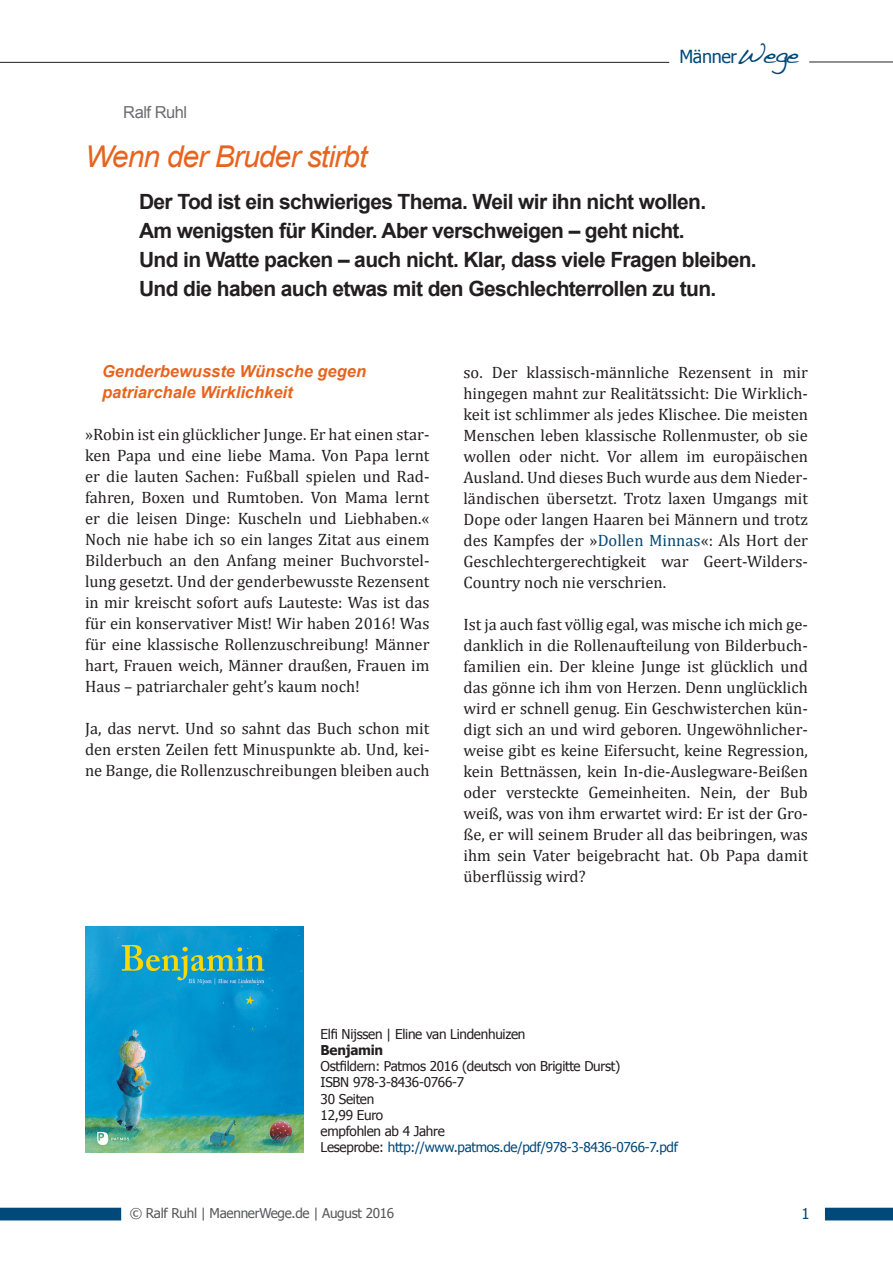
<style>
.page{position:relative;width:893px;height:1263px;background:#fff}
.page>*{position:absolute;margin:0;border:0;box-sizing:border-box;transform-origin:0 0}
.Titel{font:italic 30px "Arial";letter-spacing:-.03em;color:#e7641f}
.Titel-2{font:700 21px "Arial";letter-spacing:-.03em;color:#231f20}
.t1{font:18px "Tahoma";letter-spacing:-.02em;color:#004979}
.Lauftext_Cambria{font:16.5px/21px "Cambria";color:#231f20;text-align:justify}
.Zwi_Ü{font:italic 700 16.5px "Arial";color:#e7641f}
.Autor_Thema{font:16.5px "Arial";letter-spacing:-.03em;color:#6c6d70}
.t2{font:15px "Tahoma";color:#004979}
.t3{font:13.5px "Tahoma";letter-spacing:-.02em;color:#231f20}
.t4{font:13.5px "Tahoma";letter-spacing:-.02em;color:#004979}
.t5{font:13.5px "Tahoma";letter-spacing:-.02em;color:#57585a}
.t6{font:700 13.5px "Tahoma";letter-spacing:-.02em;color:#231f20}
.s1{font-family:"Handwriting Dakota";font-size:27px}
.s2{color:#004979}
.s3{color:#231f20}
</style>
<div class="page">
<svg style="left:0;top:1208px;width:121px;height:12px"></svg>
<svg style="left:825px;top:1208px;width:68px;height:12px"></svg>
<hr style="left:809px;top:62px;width:84px;height:1px;background:#231f20">
<hr style="left:0;top:62px;width:669px;height:1px;background:#231f20">
<img style="left:86px;top:926px;width:218px;height:227px">
<p class="t1" style="left:679px;top:45px;width:121px">Männer<span class="s1">Wege</span></p>
<p class="Autor_Thema" style="left:123px;top:102px;width:65px">Ralf Ruhl</p>
<p class="Titel" style="left:85px;top:137px;width:284px">Wenn der Bruder stirbt</p>
<p class="Titel-2" style="left:139px;top:188px;width:569px">Der Tod ist ein schwieriges Thema. Weil wir ihn nicht wollen.</p>
<p class="Titel-2" style="left:139px;top:217px;width:547px">Am wenigsten für Kinder. Aber verschweigen – geht nicht.</p>
<p class="Titel-2" style="left:139px;top:246px;width:619px">Und in Watte packen – auch nicht. Klar, dass viele Fragen bleiben.</p>
<p class="Titel-2" style="left:139px;top:275px;width:579px">Und die haben auch etwas mit den Geschlechterrollen zu tun.</p>
<p class="Zwi_Ü" style="left:102px;top:360px;width:266px">Genderbewusste Wünsche gegen</p>
<p class="Zwi_Ü" style="left:102px;top:381px;width:192px">patriarchale Wirklichkeit</p>
<p class="Lauftext_Cambria" style="left:85px;top:424px;width:346px">»Robin ist ein glücklicher Junge. Er hat einen star&shy;ken Papa und eine liebe Mama. Von Papa lernt er die lauten Sachen: Fußball spielen und Rad&shy;fahren, Boxen und Rumtoben. Von Mama lernt er die leisen Dinge: Kuscheln und Liebhaben.« Noch nie habe ich so ein langes Zitat aus einem Bilderbuch an den Anfang meiner Buchvorstel&shy;lung gesetzt. Und der genderbewusste Rezensent in mir kreischt sofort aufs Lauteste: Was ist das für ein konservativer Mist! Wir haben 2016! Was für eine klassische Rollenzuschreibung! Männer hart, Frauen weich, Männer draußen, Frauen im Haus – patriarchaler geht’s kaum noch!</p>
<p class="Lauftext_Cambria" style="left:85px;top:718px;width:346px">Ja, das nervt. Und so sahnt das Buch schon mit den ersten Zeilen fett Minuspunkte ab. Und, kei&shy;ne Bange, die Rollenzuschreibungen bleiben auch</p>
<p class="Lauftext_Cambria" style="left:463px;top:362px;width:346px">so. Der klassisch-männliche Rezensent in mir hingegen mahnt zur Realitätssicht: Die Wirklich&shy;keit ist schlimmer als jedes Klischee. Die meisten Menschen leben klassische Rollenmuster, ob sie wollen oder nicht. Vor allem im europäischen Ausland. Und dieses Buch wurde aus dem Nieder&shy;ländischen übersetzt. Trotz laxen Umgangs mit Dope oder langen Haaren bei Männern und trotz des Kampfes der »<span class="s2">Dollen Minnas</span>«: Als Hort der Geschlechtergerechtigkeit war Geert-Wilders-Country noch nie verschrien.</p>
<p class="Lauftext_Cambria" style="left:463px;top:614px;width:346px">Ist ja auch fast völlig egal, was mische ich mich ge&shy;danklich in die Rollenaufteilung von Bilderbuch&shy;familien ein. Der kleine Junge ist glücklich und das gönne ich ihm von Herzen. Denn unglücklich wird er schnell genug. Ein Geschwisterchen kün&shy;digt sich an und wird geboren. Ungewöhnlicher&shy;weise gibt es keine Eifersucht, keine Regression, kein Bettnässen, kein In-die-Auslegware-Beißen oder versteckte Gemeinheiten. Nein, der Bub weiß, was von ihm erwartet wird: Er ist der Gro&shy;ße, er will seinem Bruder all das beibringen, was ihm sein Vater beigebracht hat. Ob Papa damit überflüssig wird?</p>
<p class="t3" style="left:321px;top:1025px;width:206px">Elfi Nijssen | Eline van Lindenhuizen</p>
<p class="t6" style="left:321px;top:1041px;width:64px">Benjamin</p>
<p class="t3" style="left:321px;top:1057px;width:301px">Ostfildern: Patmos 2016 (deutsch von Brigitte Durst)</p>
<p class="t3" style="left:321px;top:1074px;width:145px">ISBN 978-3-8436-0766-7</p>
<p class="t3" style="left:321px;top:1090px;width:55px">30 Seiten</p>
<p class="t3" style="left:321px;top:1106px;width:64px">12,99 Euro</p>
<p class="t3" style="left:321px;top:1122px;width:126px">empfohlen ab 4 Jahre</p>
<p class="t4" style="left:321px;top:1138px;width:359px"><span class="s3">Leseprobe:</span> http://www.patmos.de/pdf/978-3-8436-0766-7.pdf</p>
<p class="t5" style="left:130px;top:1204px;width:266px">© Ralf Ruhl | MaennerWege.de | August 2016</p>
<p class="t2" style="left:801px;top:1204px;width:10px">1</p>
</div>
